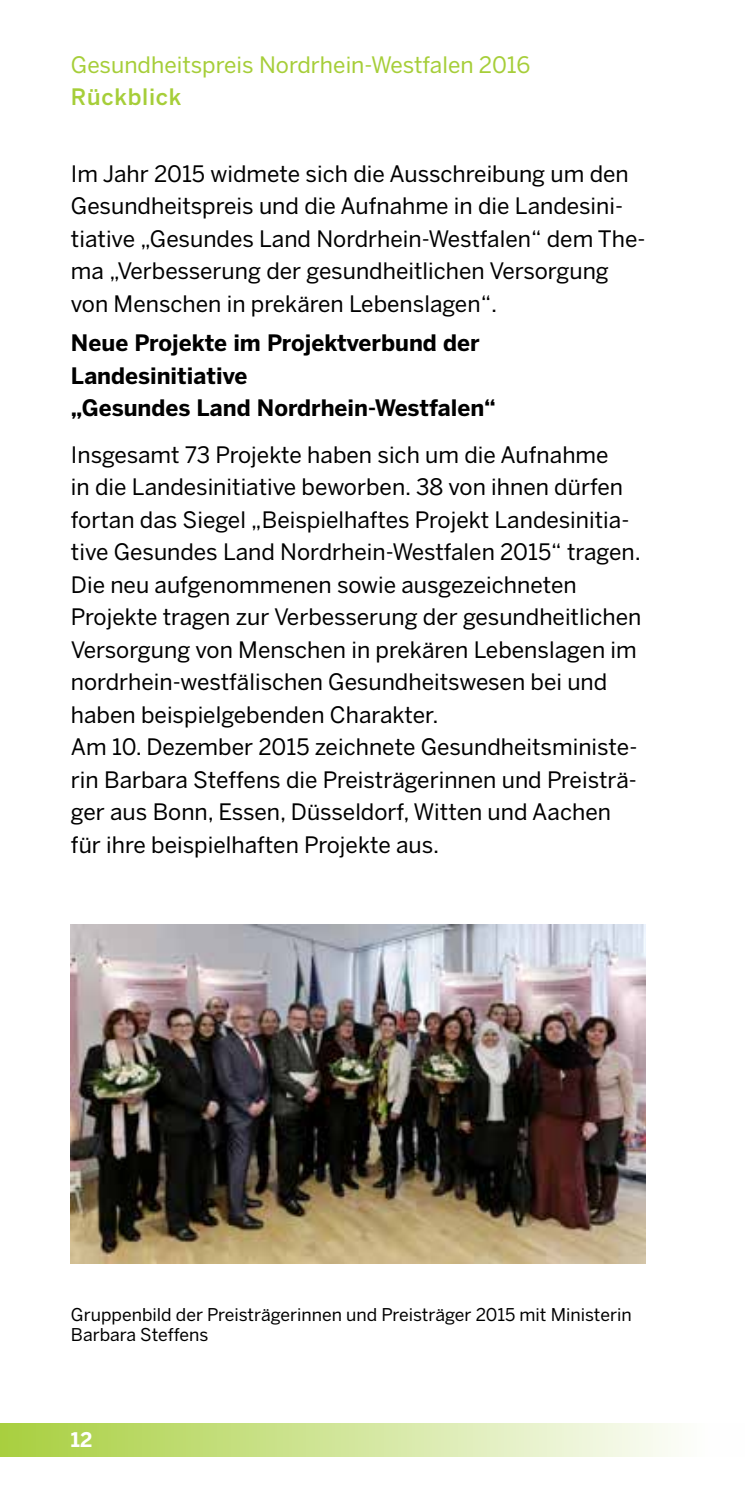
<style>
.page{position:relative;width:745px;height:1489px;background:#fff}
.page>*{position:absolute;margin:0;border:0;box-sizing:border-box;transform-origin:0 0}
.Fließtext_ohne_einzu{font:22.5px/32.5px "Benton Sans";color:#000}
.Fließtext_ohne_einzu-2{font:700 22.5px/32.5px "Benton Sans";color:#000}
.Fließtext_ohne_einzu-3{font:22.5px/32.5px "Benton Sans";color:#a6ce39}
.t1{font:700 20px "Benton Sans";color:#fff}
.t2{font:17.5px/20px "Benton Sans";color:#000}
.s1{font-weight:500}
</style>
<div class="page">
<div style="left:0;top:1422px;width:744px;height:34px;background:linear-gradient(to right,#a9cf3f,#fff)"></div>
<img style="left:71px;top:924px;width:574px;height:339px">
<p class="Fließtext_ohne_einzu-3" style="left:71px;top:48px;width:461px">Gesundheitspreis Nordrhein-Westfalen 2016<br><span class="s1">Rückblick</span></p>
<p class="Fließtext_ohne_einzu" style="left:71px;top:157px;width:576px">Im Jahr 2015 widmete sich die Ausschreibung um den Gesundheitspreis und die Aufnahme in die Landesini&shy;tiative „Gesundes Land Nordrhein-Westfalen“ dem The&shy;ma „Verbesserung der gesundheitlichen Versorgung von Menschen in prekären Lebenslagen“.</p>
<p class="Fließtext_ohne_einzu-2" style="left:71px;top:326px;width:410px">Neue Projekte im Projektverbund der<br>Landesinitiative</p>
<p class="Fließtext_ohne_einzu-2" style="left:71px;top:391px;width:426px">„Gesundes Land Nordrhein-Westfalen“</p>
<p class="Fließtext_ohne_einzu" style="left:71px;top:438px;width:571px">Insgesamt 73 Projekte haben sich um die Aufnahme<br>in die Landesinitiative beworben. 38 von ihnen dürfen fortan das Siegel „Beispielhaftes Projekt Landesinitia&shy;tive Gesundes Land Nordrhein-Westfalen 2015“ tragen.<br>Die neu aufgenommenen sowie ausgezeichneten Projekte tragen zur Verbesserung der gesundheitlichen Versorgung von Menschen in prekären Lebenslagen im nordrhein-westfälischen Gesundheitswesen bei und haben beispielgebenden Charakter.</p>
<p class="Fließtext_ohne_einzu" style="left:71px;top:730px;width:567px">Am 10. Dezember 2015 zeichnete Gesundheitsministe&shy;rin Barbara Steffens die Preisträgerinnen und Preisträ&shy;ger aus Bonn, Essen, Düsseldorf, Witten und Aachen für ihre beispielhaften Projekte aus.</p>
<p class="t2" style="left:71px;top:1304px;width:562px">Gruppenbild der Preisträgerinnen und Preisträger 2015 mit Ministerin<br>Barbara Steffens</p>
<p class="t1" style="left:71px;top:1427px;width:23px">12</p>
</div>
